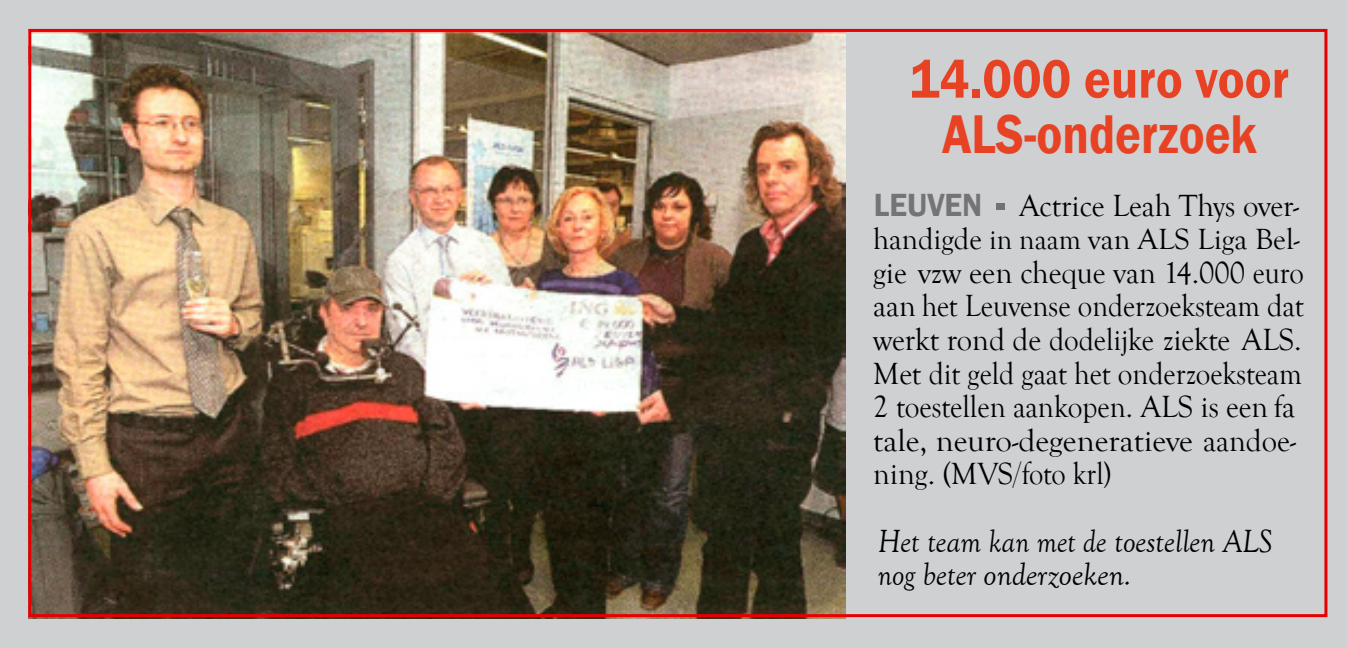
<style>
.page{position:relative;width:1347px;height:648px;background:#fff}
.page>*{position:absolute;margin:0;border:0;box-sizing:border-box;transform-origin:0 0}
.t1{font:600 56.1px/55.5px "Franklin Gothic";color:#e84224;text-align:center;scale:.9 1}
.t2{font:italic 33px/33px "Goudy Old Style T";color:#000;scale:.93 1}
.t3{font:600 33px "Franklin Gothic";color:#747378;scale:.94 1}
.t4{font:31.5px/33.6px "Goudy Old Style T";color:#000}
.t5{font:30px "Goudy Old Style T";color:#000}
.s1{font-size:30.6px}
.s2{font-size:29.4px}
</style>
<div class="page">
<div style="left:0;top:0;width:1346px;height:648px;background:#ced0d2"></div>
<div style="left:996px;top:204px;width:9px;height:6px;background:#727176"></div>
<img style="left:28px;top:33px;width:817px;height:586px">
<h1 class="t1" style="left:909px;top:52px;width:423px">14.000 euro voor<br>ALS-onderzoek</h1>
<p class="t4" style="left:1019px;top:189px;width:281px">Actrice Leah Thys over-</p>
<p class="t5" style="left:873px;top:223px;width:428px"><span class="s1">handigde</span> <span class="s2">in naam</span> van ALS Liga Bel-</p>
<p class="t4" style="left:873px;top:256px;width:432px">gie vzw een cheque van 14.000 euro aan het Leuvense onderzoeksteam dat werkt rond de dodelijke ziekte ALS.<br>Met dit geld gaat het onderzoeksteam 2 toestellen aankopen. ALS is een fa tale, neuro-degeneratieve aandoe&shy;ning. (MVS/foto krl)</p>
<p class="t3" style="left:874px;top:185px;width:117px">LEUVEN</p>
<p class="t2" style="left:877px;top:526px;width:426px">Het team kan met de toestellen ALS nog beter onderzoeken.</p>
</div>
